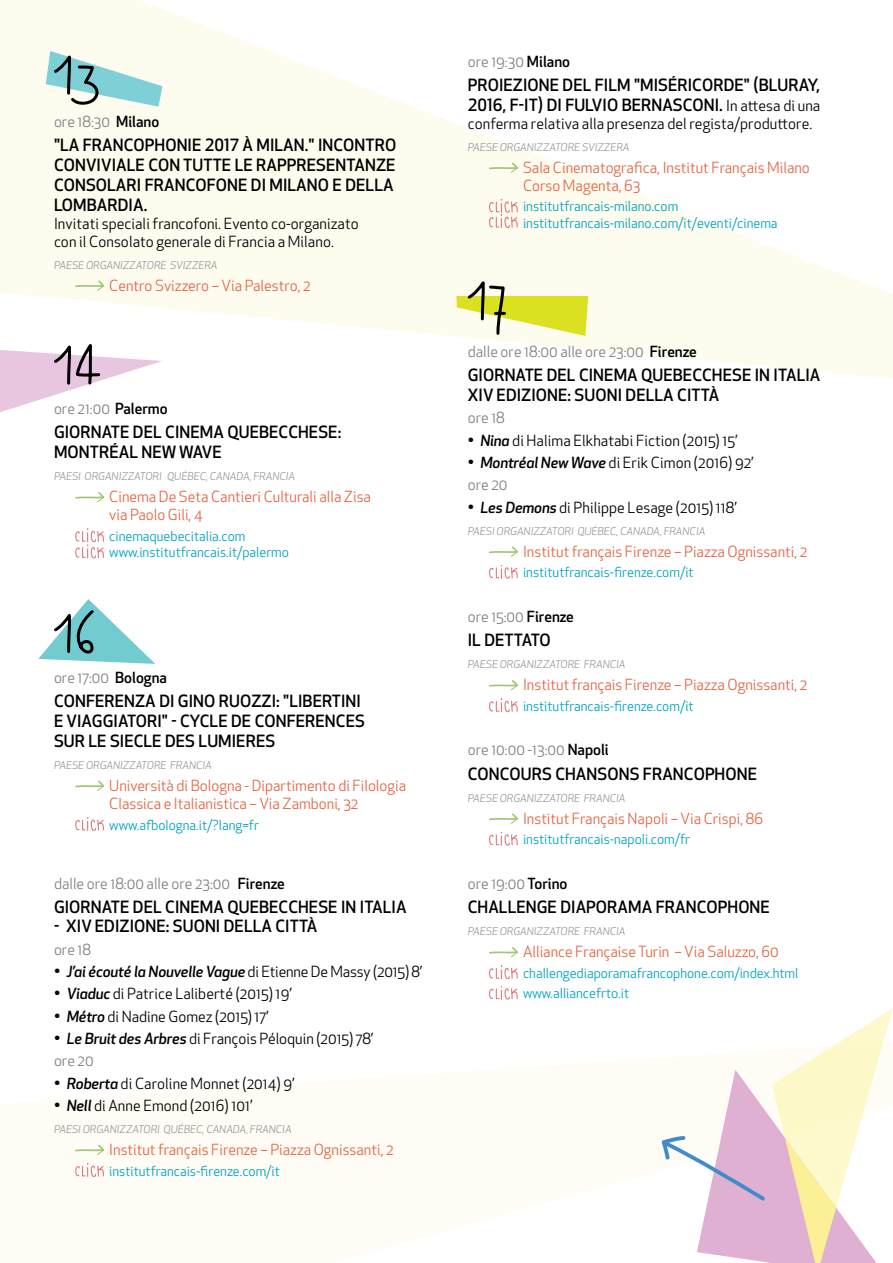
<style>
.page{position:relative;width:893px;height:1263px;background:#fff}
.page>*{position:absolute;margin:0;border:0;box-sizing:border-box;transform-origin:0 0}
.t1{font:500 16.5px/19.8px "Apex New";letter-spacing:.005em;color:#000}
.t2{font:15px/22.4px "Apex New";letter-spacing:.005em;color:#000}
.t3{font:15px/18px "Apex New";color:#e46644}
.t4{font:15px "Apex New";color:#808285}
.t5{font:italic 500 15px "Apex New";letter-spacing:-.01em;color:#000}
.t6{font:13.5px/16.2px "Apex New";color:#00a4bf}
.t7{font:italic 10.5px "Apex New";color:#97999c}
.s1{font-weight:500;color:#000}
.s2{font-style:normal;font-size:16.5px}
.s3{font-weight:400;font-style:normal}
.s4{font-weight:500;font-size:16.5px}
.s5{font-weight:500;font-style:italic}
.s6{color:#808285}
.s7{font-weight:400;font-size:15px}
</style>
<div class="page">
<svg style="left:0;top:0;width:893px;height:379px;fill:#fefbef"></svg>
<svg style="left:661px;top:1008px;width:232px;height:255px"></svg>
<svg style="left:46px;top:48px;width:116px;height:60px"></svg>
<svg style="left:75px;top:280px;width:30px;height:11px"></svg>
<svg style="left:0;top:335px;width:162px;height:77px"></svg>
<svg style="left:75px;top:492px;width:30px;height:67px"></svg>
<svg style="left:38px;top:599px;width:117px;height:65px"></svg>
<svg style="left:75px;top:780px;width:30px;height:51px"></svg>
<svg style="left:75px;top:1144px;width:30px;height:34px"></svg>
<svg style="left:488px;top:159px;width:31px;height:70px"></svg>
<svg style="left:456px;top:273px;width:132px;height:63px"></svg>
<svg style="left:489px;top:546px;width:29px;height:33px"></svg>
<svg style="left:489px;top:680px;width:29px;height:33px"></svg>
<svg style="left:489px;top:813px;width:29px;height:33px"></svg>
<svg style="left:489px;top:947px;width:29px;height:53px"></svg>
<p class="t4" style="left:54px;top:112px;width:107px">ore 18:30 <span class="s1">MILANO</span></p>
<p class="t1" style="left:54px;top:135px;width:344px">"LA FRANCOPHONIE 2017 À MILAN." INCONTRO CONVIVIALE CON TUTTE LE RAPPRESENTANZE CONSOLARI FRANCOFONE DI MILANO E DELLA LOMBARDIA.</p>
<p class="t2" style="left:54px;top:214px;width:306px;line-height:18px">Invitati speciali francofoni. Evento co-organizato con il Consolato generale di Francia a Milano.</p>
<p class="t7" style="left:54px;top:258px;width:136px">PAESE ORGANIZZATORE SVIZZERA</p>
<p class="t3" style="left:109px;top:276px;width:203px">Centro Svizzero – Via Palestro, 2</p>
<p class="t4" style="left:54px;top:399px;width:115px">ore 21:00 <span class="s1">PALERMO</span></p>
<p class="t1" style="left:54px;top:422px;width:289px">GIORNATE DEL CINEMA QUEBECCHESE:<br>MONTRÉAL NEW WAVE</p>
<p class="t7" style="left:54px;top:470px;width:164px">PAESI ORGANIZZATORI QUÉBEC, CANA</p>
<p class="t7" style="left:237px;top:470px;width:31px">DA, FRAN</p>
<p class="t7" style="left:279px;top:470px;width:12px">CIA</p>
<p class="t3" style="left:109px;top:488px;width:263px">Cinema De Seta Cantieri Culturali alla Zisa via Paolo Gili, 4</p>
<p class="t6" style="left:109px;top:528px;width:181px">cinemaquebecitalia.com www.institutfrancais.it/palermo</p>
<p class="t4" style="left:54px;top:668px;width:115px">ore 17:00 <span class="s1">BOLOGNA</span></p>
<p class="t1" style="left:54px;top:691px;width:308px">CONFERENZA DI GINO RUOZZI: "LIBERTINI<br>E VIAGGIATORI" - CYCLE DE CONFEREN</p>
<p class="t1" style="left:336px;top:711px;width:20px">CES</p>
<p class="t1" style="left:54px;top:730px;width:11px">SUR</p>
<p class="t1" style="left:89px;top:730px;width:88px">LESIECLEDES</p>
<p class="t1" style="left:199px;top:730px;width:43px">LUMIERES</p>
<p class="t7" style="left:54px;top:758px;width:130px">PAESE ORGANIZZATORE FRAN</p>
<p class="t7" style="left:196px;top:758px;width:12px">CIA</p>
<p class="t3" style="left:109px;top:777px;width:298px">Università di Bologna - Dipartimento di Filologia<br>Classica e Italianistica – Via Zamboni, 32</p>
<p class="t6" style="left:109px;top:816px;width:151px">www.afbologna.it/?lang=fr</p>
<p class="t4" style="left:54px;top:874px;width:232px">dalle ore 18:00 alle ore 23:00 <span class="s1">FIRENZE</span></p>
<p class="t1" style="left:54px;top:896px;width:354px">GIORNATE DEL CINEMA QUEBECCHESE IN ITALIA</p>
<p class="t1" style="left:54px;top:916px;width:265px">- XIV EDIZIONE: SUONI DELLA CITTÀ</p>
<p class="t4" style="left:54px;top:940px;width:39px">ore 18</p>
<p class="t5" style="left:54px;top:961px;width:370px"><span class="s2">•</span> J’ai écouté la Nouvelle Vague <span class="s3">di Etienne De Massy (2015) 8’</span></p>
<p class="t2" style="left:54px;top:983px;width:239px"><span class="s4">•</span> <span class="s5">Viaduc</span> di Patrice Laliberté (2015) 19’</p>
<p class="t2" style="left:54px;top:1005px;width:216px"><span class="s4">•</span> <span class="s5">Métro</span> di Nadine Gomez (2015) 17’</p>
<p class="t2" style="left:54px;top:1027px;width:321px"><span class="s4">•</span> <span class="s5">Le Bruit des Arbres</span> di François Péloquin (2015) 78’ <span class="s6">ore 20</span></p>
<p class="t2" style="left:54px;top:1072px;width:242px"><span class="s4">•</span> <span class="s5">Roberta</span> di Caroline Monnet (2014) 9’</p>
<p class="t2" style="left:54px;top:1094px;width:200px"><span class="s4">•</span> <span class="s5">Nell</span> di Anne Emond (2016) 101’</p>
<p class="t7" style="left:54px;top:1122px;width:160px">PAESI ORGANIZZATORI QUÉBEC, CANA</p>
<p class="t7" style="left:233px;top:1122px;width:31px">DA, FRAN</p>
<p class="t7" style="left:276px;top:1122px;width:12px">CIA</p>
<p class="t3" style="left:109px;top:1141px;width:286px">Institut français Firenze – Piazza Ognissanti, 2</p>
<p class="t6" style="left:109px;top:1162px;width:172px">institutfrancais-firenze.com/it</p>
<p class="t4" style="left:468px;top:52px;width:104px">ore 19:30 <span class="s1">MILANO</span></p>
<p class="t1" style="left:468px;top:75px;width:354px">PROIEZIONE DEL FILM "MISÉRICORDE" (BLURAY,<br>2016, F-IT) DI FULVIO BERNASCONI. <span class="s7">In attesa di una</span></p>
<p class="t2" style="left:468px;top:112px;width:346px">conferma relativa alla presenza del regista/produttore.</p>
<p class="t7" style="left:468px;top:140px;width:134px">PAESE ORGANIZZATORE SVIZZERA</p>
<p class="t3" style="left:523px;top:158px;width:288px">Sala Cinematografica, Institut Français Milano<br>Corso Magenta, 63</p>
<p class="t6" style="left:523px;top:198px;width:256px;line-height:16.8px">institutfrancais-milano.com institutfrancais-milano.com/it/eventi/cinema</p>
<p class="t4" style="left:468px;top:342px;width:231px">dalle ore 18:00 alle ore 23:00 <span class="s1">FIRENZE</span></p>
<p class="t1" style="left:468px;top:365px;width:354px">GIORNATE DEL CINEMA QUEBECCHESE IN ITALIA<br>XIV EDIZIONE: SUONI DELLA CITTÀ</p>
<p class="t4" style="left:468px;top:408px;width:39px">ore 18</p>
<p class="t2" style="left:468px;top:429px;width:271px"><span class="s4">•</span> <span class="s5">Nina</span> di Halima Elkhatabi Fiction (2015) 15’</p>
<p class="t2" style="left:468px;top:451px;width:287px"><span class="s4">•</span> <span class="s5">Montréal New Wave</span> di Erik Cimon (2016) 92’ <span class="s6">ore 20</span></p>
<p class="t2" style="left:468px;top:496px;width:271px"><span class="s4">•</span> <span class="s5">Les Demons</span> di Philippe Lesage (2015) 118’</p>
<p class="t7" style="left:468px;top:524px;width:160px">PAESI ORGANIZZATORI QUÉBEC, CANA</p>
<p class="t7" style="left:647px;top:524px;width:31px">DA, FRAN</p>
<p class="t7" style="left:690px;top:524px;width:12px">CIA</p>
<p class="t3" style="left:523px;top:542px;width:286px">Institut français Firenze – Piazza Ognissanti, 2</p>
<p class="t6" style="left:523px;top:564px;width:172px">institutfrancais-firenze.com/it</p>
<p class="t4" style="left:468px;top:607px;width:108px">ore 15:00 <span class="s1">FIRENZE</span></p>
<p class="t1" style="left:468px;top:630px;width:85px">IL DETTATO</p>
<p class="t7" style="left:468px;top:658px;width:130px">PAESE ORGANIZZATORE FRAN</p>
<p class="t7" style="left:610px;top:658px;width:12px">CIA</p>
<p class="t3" style="left:523px;top:676px;width:286px">Institut français Firenze – Piazza Ognissanti, 2</p>
<p class="t6" style="left:523px;top:698px;width:172px">institutfrancais-firenze.com/it</p>
<p class="t4" style="left:468px;top:740px;width:143px">ore 10:00 -13:00 <span class="s1">NAPOLI</span></p>
<p class="t1" style="left:468px;top:763px;width:291px">CONCOURS CHANSONS FRANCOPHONE</p>
<p class="t7" style="left:468px;top:791px;width:130px">PAESE ORGANIZZATORE FRAN</p>
<p class="t7" style="left:610px;top:791px;width:12px">CIA</p>
<p class="t3" style="left:523px;top:809px;width:241px">Institut Français Napoli – Via Crispi, 86</p>
<p class="t6" style="left:523px;top:831px;width:169px">institutfrancais-napoli.com/fr</p>
<p class="t4" style="left:468px;top:874px;width:101px">ore 19:00 <span class="s1">TORINO</span></p>
<p class="t1" style="left:468px;top:897px;width:304px">CHALLENGE DIAPORAMA FRANCOPHONE</p>
<p class="t7" style="left:468px;top:924px;width:130px">PAESE ORGANIZZATORE FRAN</p>
<p class="t7" style="left:610px;top:924px;width:12px">CIA</p>
<p class="t3" style="left:523px;top:943px;width:257px">Alliance Française Turin – Via Saluzzo, 60</p>
<p class="t6" style="left:523px;top:963px;width:277px;line-height:20.5px">challengediaporamafrancophone.com/index.html www.alliancefrto.it</p>
</div>
